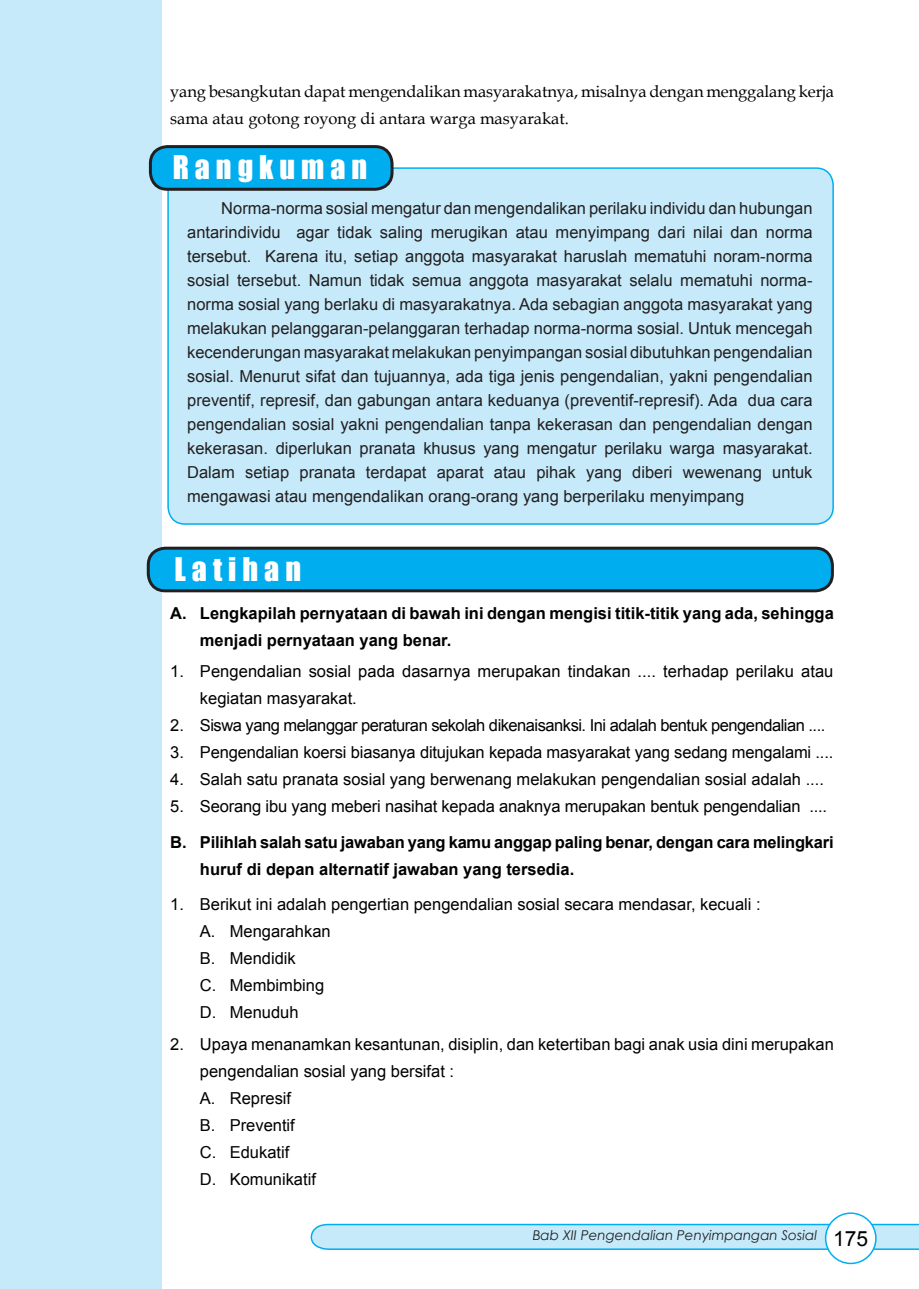
<style>
.page{position:relative;width:919px;height:1289px;background:#fff}
.page>*{position:absolute;margin:0;border:0;box-sizing:border-box;transform-origin:0 0}
.t1{font:30px "Impact";letter-spacing:.2em;color:#fff}
.t2{font:16.5px/24px "Arial";color:#231f20;text-align:justify}
.soal_esai{font:16.5px/27px "Arial";letter-spacing:-.01em;color:#000}
.soal_perintah{font:700 16.5px/27px "Arial";color:#000}
.soal_PG{font:16.5px/27px "Arial";color:#000}
.isi{font:16.5px/27px "Book Antiqua";letter-spacing:-.005em;color:#000}
.jawaban{font:16.5px "Arial";color:#000}
.soal_esai-2{font:16.5px "Arial";letter-spacing:-.03em;color:#000}
.t3{font:italic 13.5px "Century Gothic";color:#231f20}
.s1{font-family:"Arial";font-style:normal;font-size:21px;color:#000}
</style>
<div class="page">
<svg style="left:310px;top:1222px;width:608px;height:28px;background:#b4e4f9"></svg>
<div style="left:825px;top:1213px;width:50px;height:50px;background:#fff;border-radius:50%"></div>
<div style="left:824px;top:1212px;width:52px;height:52px;border:2px solid #00aeef;border-radius:50%"></div>
<div style="left:1px;top:0;width:161px;height:1288px;background:#c6eafa"></div>
<div style="left:168px;top:168px;width:665px;height:356px;background:#c6eafa;border-radius:17px"></div>
<div style="left:167px;top:167px;width:666px;height:358px;border:2px solid #00aeef;border-radius:17px"></div>
<div style="left:150px;top:147px;width:242px;height:42px;background:#00aeef;border-radius:17px"></div>
<div style="left:149px;top:145px;width:244px;height:46px;border:3px solid #231f20;border-radius:17px"></div>
<div style="left:148px;top:548px;width:684px;height:43px;background:#00aeef;border-radius:17px"></div>
<div style="left:147px;top:546px;width:686px;height:46px;border:3px solid #231f20;border-radius:17px"></div>
<p class="isi" style="left:170px;top:78px;width:665px">yang besangkutan dapat mengendalikan masyarakatnya, misalnya dengan menggalang kerja sama atau gotong royong di antara warga masyarakat.</p>
<p class="t1" style="left:173px;top:144px;width:196px">Rangkuman</p>
<p class="t2" style="left:187px;top:196px;width:627px;text-indent:34px">Norma-norma sosial mengatur dan mengendalikan perilaku individu dan hubungan antarindividu agar tidak saling merugikan atau menyimpang dari nilai dan norma tersebut. Karena itu, setiap anggota masyarakat haruslah mematuhi noram-norma sosial tersebut. Namun tidak semua anggota masyarakat selalu mematuhi norma&shy;norma sosial yang berlaku di masyarakatnya. Ada sebagian anggota masyarakat yang melakukan pelanggaran-pelanggaran terhadap norma-norma sosial. Untuk mencegah kecenderungan masyarakat melakukan penyimpangan sosial dibutuhkan pengendalian sosial. Menurut sifat dan tujuannya, ada tiga jenis pengendalian, yakni pengendalian preventif, represif, dan gabungan antara keduanya (preventif-represif). Ada dua cara pengendalian sosial yakni pengendalian tanpa kekerasan dan pengendalian dengan kekerasan. diperlukan pranata khusus yang mengatur perilaku warga masyarakat.<br>Dalam setiap pranata terdapat aparat atau pihak yang diberi wewenang untuk mengawasi atau mengendalikan orang-orang yang berperilaku menyimpang</p>
<p class="t1" style="left:174px;top:546px;width:128px">Latihan</p>
<p class="soal_perintah" style="left:200px;top:600px;width:635px;text-indent:-30px">A. Lengkapilah pernyataan di bawah ini dengan mengisi titik-titik yang ada, sehingga menjadi pernyataan yang benar.</p>
<p class="soal_esai" style="left:200px;top:658px;width:635px;text-indent:-30px">1. Pengendalian sosial pada dasarnya merupakan tindakan .... terhadap perilaku atau kegiatan masyarakat.</p>
<p class="soal_esai-2" style="left:170px;top:714px;width:656px">2. Siswa yang melanggar peraturan sekolah dikenaisanksi. Ini adalah bentuk pengendalian ....</p>
<p class="soal_esai" style="left:170px;top:739px;width:664px">3. Pengendalian koersi biasanya ditujukan kepada masyarakat yang sedang mengalami ....</p>
<p class="soal_esai" style="left:170px;top:766px;width:655px">4. Salah satu pranata sosial yang berwenang melakukan pengendalian sosial adalah ....</p>
<p class="soal_esai" style="left:170px;top:793px;width:658px">5. Seorang ibu yang meberi nasihat kepada anaknya merupakan bentuk pengendalian ....</p>
<p class="soal_perintah" style="left:200px;top:829px;width:635px;text-indent:-30px">B. Pilihlah salah satu jawaban yang kamu anggap paling benar, dengan cara melingkari huruf di depan alternatif jawaban yang tersedia.</p>
<p class="soal_PG" style="left:170px;top:891px;width:592px">1. Berikut ini adalah pengertian pengendalian sosial secara mendasar, kecuali :</p>
<p class="jawaban" style="left:200px;top:920px;width:132px">A. Mengarahkan</p>
<p class="jawaban" style="left:200px;top:947px;width:97px">B. Mendidik</p>
<p class="jawaban" style="left:200px;top:974px;width:126px">C. Membimbing</p>
<p class="jawaban" style="left:200px;top:1001px;width:100px">D. Menuduh</p>
<p class="soal_PG" style="left:200px;top:1030px;width:635px;text-indent:-30px">2. Upaya menanamkan kesantunan, disiplin, dan ketertiban bagi anak usia dini merupakan pengendalian sosial yang bersifat :</p>
<p class="jawaban" style="left:200px;top:1086px;width:93px">A. Represif</p>
<p class="jawaban" style="left:200px;top:1113px;width:96px">B. Preventif</p>
<p class="jawaban" style="left:200px;top:1140px;width:91px">C. Edukatif</p>
<p class="jawaban" style="left:200px;top:1167px;width:117px">D. Komunikatif</p>
<p class="t3" style="left:532px;top:1225px;width:337px">Bab XII Pengendalian Penyimpangan Sosial <span class="s1">175</span></p>
</div>
